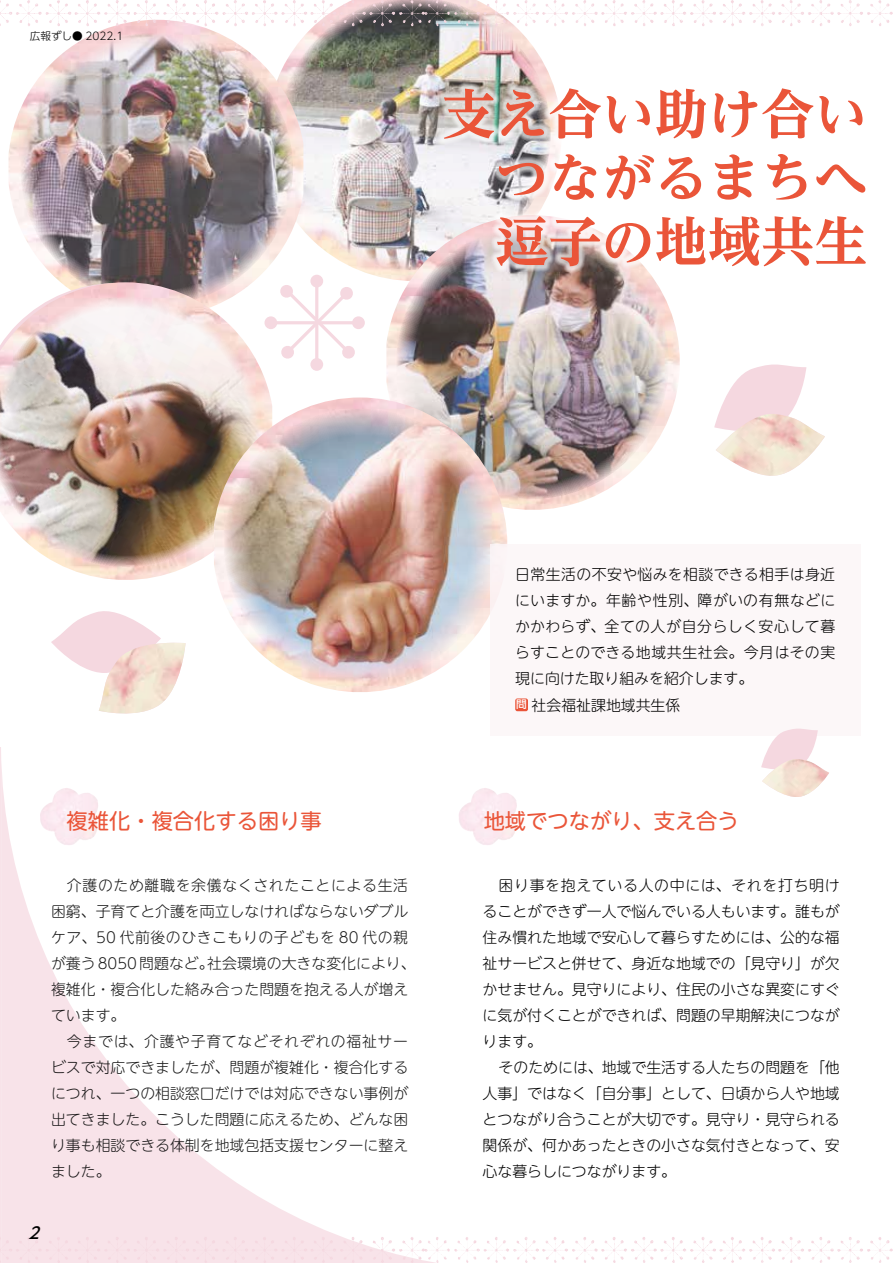
<style>
.page{position:relative;width:893px;height:1263px;background:#fff}
.page>*{position:absolute;margin:0;border:0;box-sizing:border-box;transform-origin:0 0}
.t1{font:700 expanded 53.1px/63.8px "UD Reimin Pro";color:#ea5539;text-align:justify}
.t2{font:21.3px "UD Shin M Go Pro";color:#ea5539}
.t3{font:italic 500 15.9px "UD Shin Go Pro";color:#000}
.t4{font:300 14.85px/26.1px "UD Shin M Go Pro";color:#000;text-align:justify}
.t5{font:300 10.65px "UD Shin Go Pro";color:#000}
.s1{font-family:"UD Shin Go Pro";font-weight:500;font-size:10.65px;color:#fff}
</style>
<div class="page">
<img style="left:265px;top:0;width:299px;height:272px">
<img style="left:19px;top:20px;width:284px;height:309px">
<svg style="left:1px;top:763px;width:511px;height:500px"></svg>
<hr style="left:0;top:747px;width:1px;height:516px;background:#f5d8e0">
<img style="left:8px;top:32px;width:298px;height:278px">
<svg style="left:8px;top:266px;width:257px;height:16px"></svg>
<img style="left:8px;top:282px;width:264px;height:34px">
<img style="left:386px;top:215px;width:51px;height:11px">
<img style="left:0;top:295px;width:271px;height:285px">
<img style="left:383px;top:226px;width:297px;height:284px">
<div style="left:437px;top:82px;width:436px;height:191px;background:#fff;opacity:.65"></div>
<svg style="left:811px;top:0;width:10px;height:13px"></svg>
<svg style="left:343px;top:0;width:10px;height:13px"></svg>
<div style="left:264px;top:316px;width:13px;height:13px;background:#f5d8e0;border-radius:50%"></div>
<div style="left:310px;top:275px;width:13px;height:12px;background:#f5d8e0;border-radius:50%"></div>
<div style="left:310px;top:358px;width:13px;height:13px;background:#f5d8e0;border-radius:50%"></div>
<hr style="left:271px;top:321px;width:89px;height:3px;background:#f5d8e0">
<div style="left:352px;top:316px;width:13px;height:13px;background:#f5d8e0;border-radius:50%"></div>
<svg style="left:280px;top:284px;width:75px;height:75px"></svg>
<img style="left:214px;top:397px;width:295px;height:295px">
<img style="left:210px;top:408px;width:300px;height:279px">
<div style="left:490px;top:544px;width:370px;height:192px;background:#fcf5f7"></div>
<img style="left:811px;top:1237px;width:10px;height:13px">
<img style="left:343px;top:1236px;width:10px;height:14px">
<svg style="left:51px;top:611px;width:126px;height:62px"></svg>
<img style="left:99px;top:643px;width:87px;height:71px">
<svg style="left:714px;top:364px;width:93px;height:64px"></svg>
<img style="left:716px;top:414px;width:109px;height:62px">
<svg style="left:761px;top:729px;width:57px;height:39px"></svg>
<img style="left:762px;top:759px;width:67px;height:38px">
<div style="left:515px;top:698px;width:13px;height:13px;background:#ea5539;border-radius:2px"></div>
<p class="t5" style="left:30px;top:28px;width:95px">広報ずし● 2022.1</p>
<h1 class="t1" style="left:495px;top:81px;width:374px;text-indent:-53px">支え合い助け合いつながるまちへ逗子の地域共生</h1>
<p class="t4" style="left:515px;top:561px;width:321px;text-align:left">日常生活の不安や悩みを相談できる相手は身近にいますか。年齢や性別、障がいの有無などにかかわらず、全ての人が自分らしく安心して暮らすことのできる地域共生社会。今月はその実現に向けた取り組みを紹介します。<br><span class="s1">問</span>社会福祉課地域共生係</p>
<h2 class="t2" style="left:67px;top:803px;width:257px">複雑化・複合化する困り事</h2>
<h2 class="t2" style="left:484px;top:803px;width:257px">地域でつながり、支え合う</h2>
<p class="t4" style="left:51px;top:871px;width:366px;text-align:left;text-indent:16px">介護のため離職を余儀なくされたことによる生活困窮、子育てと介護を両立しなければならないダブルケア、50 代前後のひきこもりの子どもを 80 代の親が養う8050問題など。社会環境の大きな変化により、複雑化・複合化した絡み合った問題を抱える人が増えています。</p>
<p class="t4" style="left:51px;top:1027px;width:359px;text-indent:16px">今までは、介護や子育てなどそれぞれの福祉サービスで対応できましたが、問題が複雑化・複合化するにつれ、一つの相談窓口だけでは対応できない事例が出てきました。こうした問題に応えるため、どんな困り事も相談できる体制を地域包括支援センターに整えました。</p>
<p class="t3" style="left:28px;top:1220px;width:19px">2</p>
<p class="t4" style="left:483px;top:871px;width:359px;text-indent:16px">困り事を抱えている人の中には、それを打ち明けることができず一人で悩んでいる人もいます。誰もが住み慣れた地域で安心して暮らすためには、公的な福祉サービスと併せて、身近な地域での「見守り」が欠かせません。見守りにより、住民の小さな異変にすぐに気が付くことができれば、問題の早期解決につながります。</p>
<p class="t4" style="left:483px;top:1053px;width:359px;text-indent:16px">そのためには、地域で生活する人たちの問題を「他人事」ではなく「自分事」として、日頃から人や地域とつながり合うことが大切です。見守り・見守られる関係が、何かあったときの小さな気付きとなって、安心な暮らしにつながります。</p>
</div>
